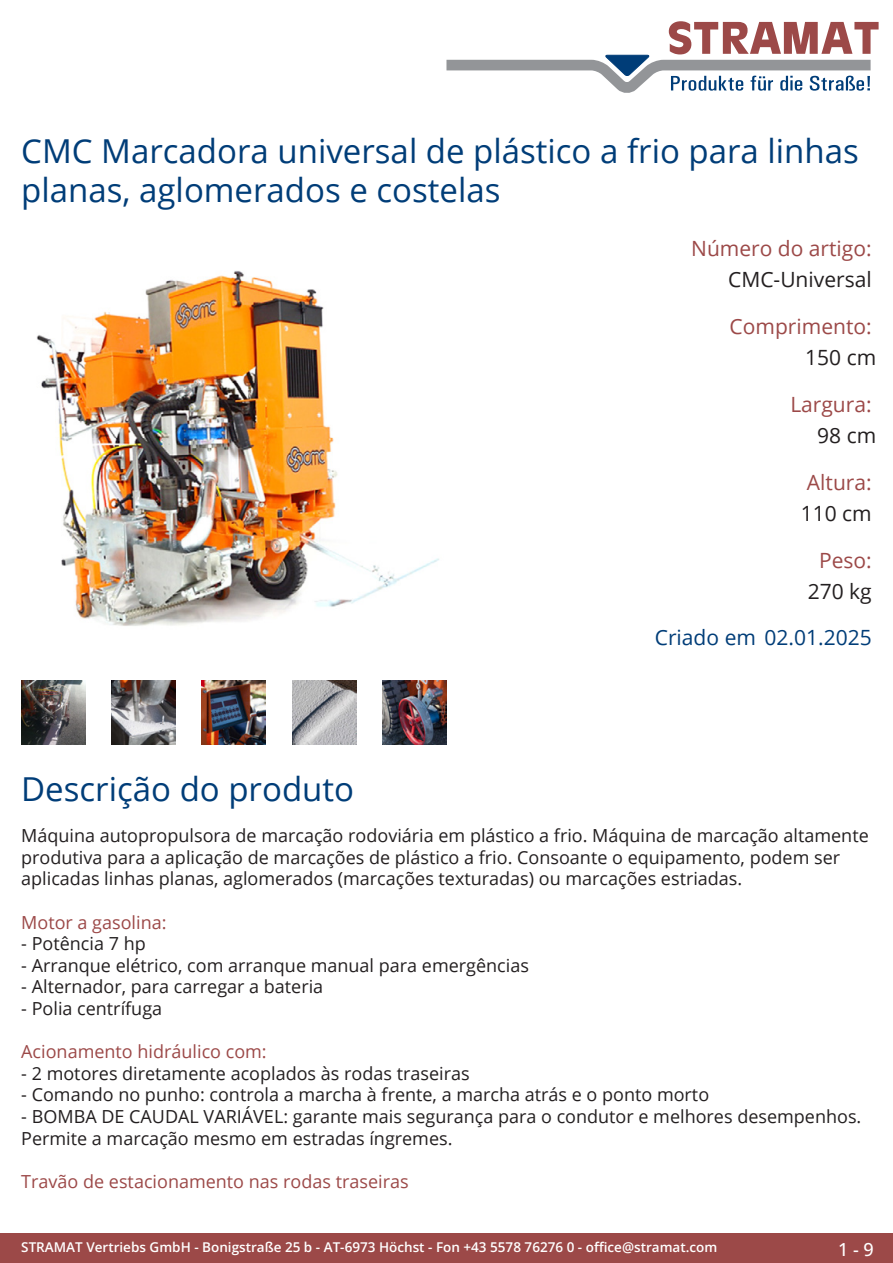
<style>
.page{position:relative;width:893px;height:1263px;background:#fff}
.page>*{position:absolute;margin:0;border:0;box-sizing:border-box;transform-origin:0 0}
.Produkttitel{font:33px/39.6px "Open Sans";color:#003d78}
.TechDaten_Überschrif{font:21px "Open Sans";color:#9c4948}
.TechDaten_Inhalt{font:21px "Open Sans";color:#231f20}
.Erstellungsdatum{font:21px "Open Sans";color:#003d78}
.Beschreibung_Text{font:18px/21.6px "Open Sans";color:#231f20}
.Beschreibung_Text-2{font:18px "Open Sans";color:#9c4948}
.t1{font:500 18px "Open Sans";color:#fff}
.t2{font:600 13.5px "Open Sans";color:#fff}
</style>
<div class="page">
<div style="left:0;top:1233px;width:893px;height:30px;background:#9c4948"></div>
<svg style="left:446px;top:21px;width:433px;height:72px"></svg>
<img style="left:36px;top:270px;width:403px;height:356px">
<img style="left:21px;top:680px;width:64px;height:64px">
<img style="left:112px;top:680px;width:63px;height:64px">
<img style="left:202px;top:680px;width:64px;height:64px">
<img style="left:292px;top:680px;width:64px;height:64px">
<img style="left:383px;top:680px;width:63px;height:64px">
<p class="Produkttitel" style="left:21px;top:130px;width:839px">CMC Marcadora universal de plástico a frio para linhas planas, aglomerados e costelas</p>
<p class="TechDaten_Überschrif" style="left:691px;top:234px;width:182px">Número do artigo:</p>
<p class="TechDaten_Inhalt" style="left:728px;top:265px;width:145px">CMC-Universal</p>
<p class="TechDaten_Überschrif" style="left:730px;top:312px;width:144px">Comprimento:</p>
<p class="TechDaten_Inhalt" style="left:805px;top:343px;width:73px">150 cm</p>
<p class="TechDaten_Überschrif" style="left:790px;top:390px;width:83px">Largura:</p>
<p class="TechDaten_Inhalt" style="left:817px;top:421px;width:61px">98 cm</p>
<p class="TechDaten_Überschrif" style="left:807px;top:468px;width:66px">Altura:</p>
<p class="TechDaten_Inhalt" style="left:801px;top:499px;width:73px">110 cm</p>
<p class="TechDaten_Überschrif" style="left:819px;top:546px;width:54px">Peso:</p>
<p class="TechDaten_Inhalt" style="left:808px;top:577px;width:66px">270 kg</p>
<p class="Erstellungsdatum" style="left:655px;top:623px;width:218px">Criado em 02.01.2025</p>
<p class="Produkttitel" style="left:21px;top:768px;width:334px">Descrição do produto</p>
<p class="Beschreibung_Text" style="left:21px;top:824px;width:849px">Máquina autopropulsora de marcação rodoviária em plástico a frio. Máquina de marcação altamente produtiva para a aplicação de marcações de plástico a frio. Consoante o equipamento, podem ser aplicadas linhas planas, aglomerados (marcações texturadas) ou marcações estriadas.</p>
<p class="Beschreibung_Text-2" style="left:21px;top:910px;width:147px">Motor a gasolina:</p>
<p class="Beschreibung_Text" style="left:21px;top:932px;width:126px">- Potência 7 hp</p>
<p class="Beschreibung_Text" style="left:21px;top:954px;width:509px">- Arranque elétrico, com arranque manual para emergências</p>
<p class="Beschreibung_Text" style="left:21px;top:975px;width:304px">- Alternador, para carregar a bateria</p>
<p class="Beschreibung_Text" style="left:21px;top:997px;width:142px">- Polia centrífuga</p>
<p class="Beschreibung_Text-2" style="left:21px;top:1039px;width:247px">Acionamento hidráulico com:</p>
<p class="Beschreibung_Text" style="left:21px;top:1062px;width:450px">- 2 motores diretamente acoplados às rodas traseiras</p>
<p class="Beschreibung_Text" style="left:21px;top:1083px;width:689px">- Comando no punho: controla a marcha à frente, a marcha atrás e o ponto morto</p>
<p class="Beschreibung_Text" style="left:21px;top:1105px;width:842px">- BOMBA DE CAUDAL VARIÁVEL: garante mais segurança para o condutor e melhores desempenhos.<br>Permite a marcação mesmo em estradas íngremes.</p>
<p class="Beschreibung_Text-2" style="left:21px;top:1169px;width:389px">Travão de estacionamento nas rodas traseiras</p>
<p class="t2" style="left:21px;top:1238px;width:698px">STRAMAT Vertriebs GmbH - Bonigstraße 25 b - AT-6973 Höchst - Fon +43 5578 76276 0 - office@stramat.com</p>
<p class="t1" style="left:838px;top:1237px;width:37px">1 - 9</p>
</div>
